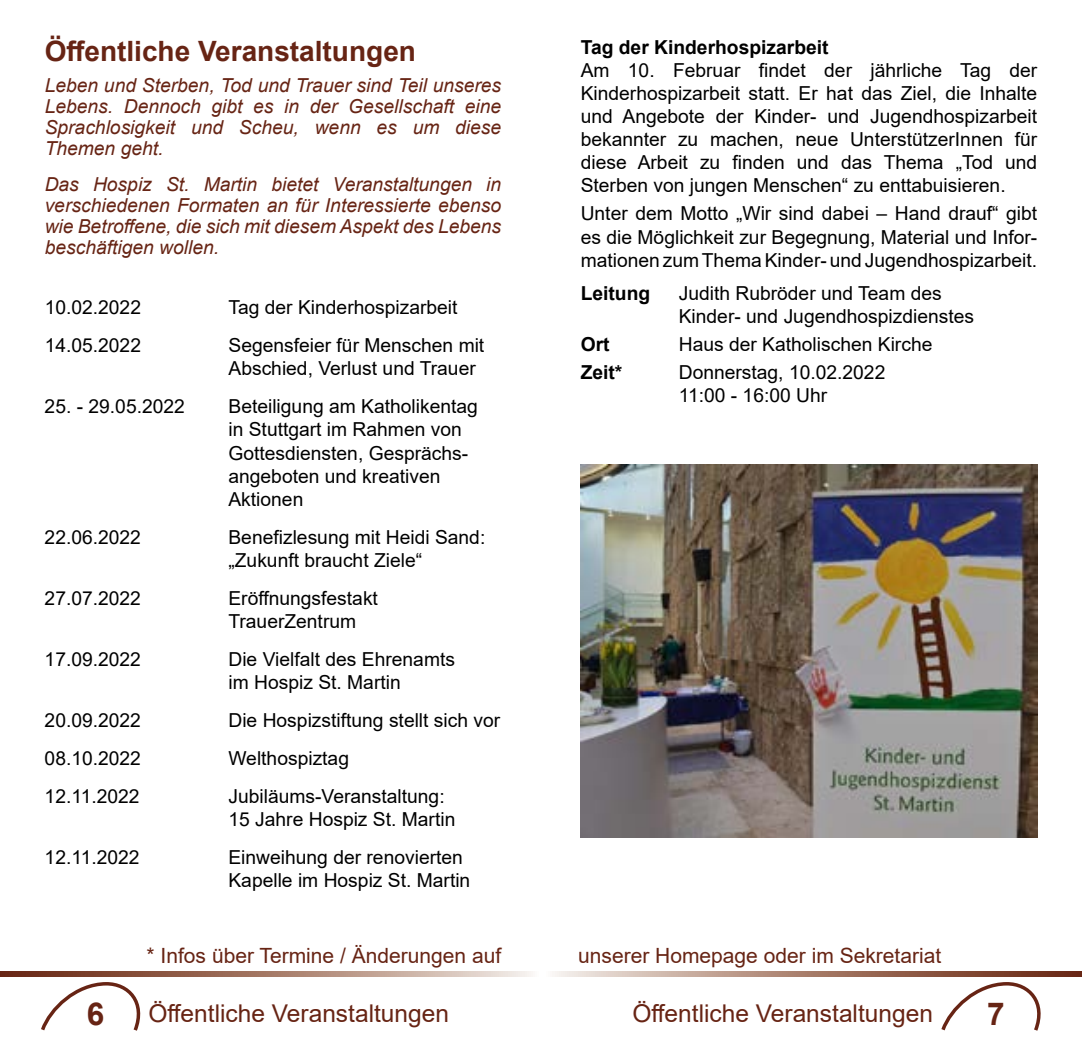
<style>
.page{position:relative;width:1082px;height:1062px;background:#fff}
.page>*{position:absolute;margin:0;border:0;box-sizing:border-box;transform-origin:0 0}
.t1{font:700 31.5px "Arial";color:#672414}
.t2{font:700 28px "Arial";color:#672414}
.t3{font:24.5px "Arial";color:#672414}
.t4{font:21px "Arial";color:#672414}
.t5{font:19.25px/23.1px "Arial";color:#000}
.t6{font:italic 19.25px/21px "Arial";color:#672414;text-align:justify}
.t7{font:700 19.25px "Arial";color:#000}
</style>
<div class="page">
<svg style="left:41px;top:982px;width:100px;height:49px"></svg>
<svg style="left:941px;top:982px;width:100px;height:49px"></svg>
<svg style="left:552px;top:971px;width:529px;height:5px;background:#a88070"></svg>
<svg style="left:0;top:971px;width:533px;height:5px;background:#a87f6f"></svg>
<img style="left:580px;top:464px;width:457px;height:373px">
<h2 class="t2" style="left:45px;top:32px;width:373px">Öffentliche Veranstaltungen</h2>
<p class="t6" style="left:45px;top:75px;width:458px">Leben und Sterben, Tod und Trauer sind Teil unseres Lebens. Dennoch gibt es in der Gesellschaft eine Sprachlosigkeit und Scheu, wenn es um diese Themen geht.</p>
<p class="t6" style="left:45px;top:174px;width:458px">Das Hospiz St. Martin bietet Veranstaltungen in verschiedenen Formaten an für Interessierte ebenso wie Betroffene, die sich mit diesem Aspekt des Lebens beschäftigen wollen.</p>
<p class="t5" style="left:45px;top:296px;width:98px">10.02.2022</p>
<p class="t5" style="left:228px;top:296px;width:230px">Tag der Kinderhospizarbeit</p>
<p class="t5" style="left:45px;top:334px;width:98px">14.05.2022</p>
<p class="t5" style="left:228px;top:334px;width:257px">Segensfeier für Menschen mit<br>Abschied, Verlust und Trauer</p>
<p class="t5" style="left:45px;top:395px;width:142px">25. - 29.05.2022</p>
<p class="t5" style="left:228px;top:395px;width:251px">Beteiligung am Katholikentag in Stuttgart im Rahmen von<br>Gottesdiensten, Gesprächs&shy;angeboten und kreativen<br>Aktionen</p>
<p class="t5" style="left:45px;top:525px;width:98px">22.06.2022</p>
<p class="t5" style="left:228px;top:525px;width:258px">Benefizlesung mit Heidi Sand: „Zukunft braucht Ziele“</p>
<p class="t5" style="left:45px;top:586px;width:98px">27.07.2022</p>
<p class="t5" style="left:228px;top:586px;width:151px">Eröffnungsfestakt<br>TrauerZentrum</p>
<p class="t5" style="left:45px;top:647px;width:98px">17.09.2022</p>
<p class="t5" style="left:228px;top:647px;width:228px">Die Vielfalt des Ehrenamts im Hospiz St. Martin</p>
<p class="t5" style="left:45px;top:708px;width:98px">20.09.2022</p>
<p class="t5" style="left:228px;top:708px;width:273px">Die Hospizstiftung stellt sich vor</p>
<p class="t5" style="left:45px;top:746px;width:98px">08.10.2022</p>
<p class="t5" style="left:228px;top:746px;width:122px">Welthospiztag</p>
<p class="t5" style="left:45px;top:784px;width:96px">12.11.2022</p>
<p class="t5" style="left:228px;top:784px;width:228px">Jubiläums-Veranstaltung:<br>15 Jahre Hospiz St. Martin</p>
<p class="t5" style="left:45px;top:845px;width:96px">12.11.2022</p>
<p class="t5" style="left:228px;top:845px;width:243px">Einweihung der renovierten<br>Kapelle im Hospiz St. Martin</p>
<p class="t7" style="left:580px;top:33px;width:249px">Tag der Kinderhospizarbeit</p>
<p class="t5" style="left:580px;top:58px;width:458px;text-align:justify">Am 10. Februar findet der jährliche Tag der Kinderhospizarbeit statt. Er hat das Ziel, die Inhalte und Angebote der Kinder- und Jugendhospizarbeit bekannter zu machen, neue UnterstützerInnen für diese Arbeit zu finden und das Thema „Tod und Sterben von jungen Menschen“ zu enttabuisieren.</p>
<p class="t5" style="left:580px;top:202px;width:458px;text-align:justify">Unter dem Motto „Wir sind dabei – Hand drauf“ gibt es die Möglichkeit zur Begegnung, Material und Infor&shy;mationen zum Thema Kinder- und Jugendhospizarbeit.</p>
<p class="t7" style="left:580px;top:279px;width:71px">Leitung</p>
<p class="t5" style="left:678px;top:281px;width:297px">Judith Rubröder und Team des<br>Kinder- und Jugendhospizdienstes</p>
<p class="t7" style="left:580px;top:330px;width:30px">Ort</p>
<p class="t5" style="left:678px;top:332px;width:255px">Haus der Katholischen Kirche</p>
<p class="t7" style="left:580px;top:358px;width:43px">Zeit*</p>
<p class="t5" style="left:678px;top:360px;width:208px">Donnerstag, 10.02.2022<br>11:00 - 16:00 Uhr</p>
<p class="t4" style="left:147px;top:941px;width:356px">* Infos über Termine / Änderungen auf</p>
<p class="t4" style="left:578px;top:941px;width:364px">unserer Homepage oder im Sekretariat</p>
<p class="t3" style="left:148px;top:996px;width:302px">Öffentliche Veranstaltungen</p>
<p class="t3" style="left:632px;top:996px;width:302px">Öffentliche Veranstaltungen</p>
<h1 class="t1" style="left:87px;top:992px;width:19px">6</h1>
<h1 class="t1" style="left:987px;top:992px;width:19px">7</h1>
</div>
